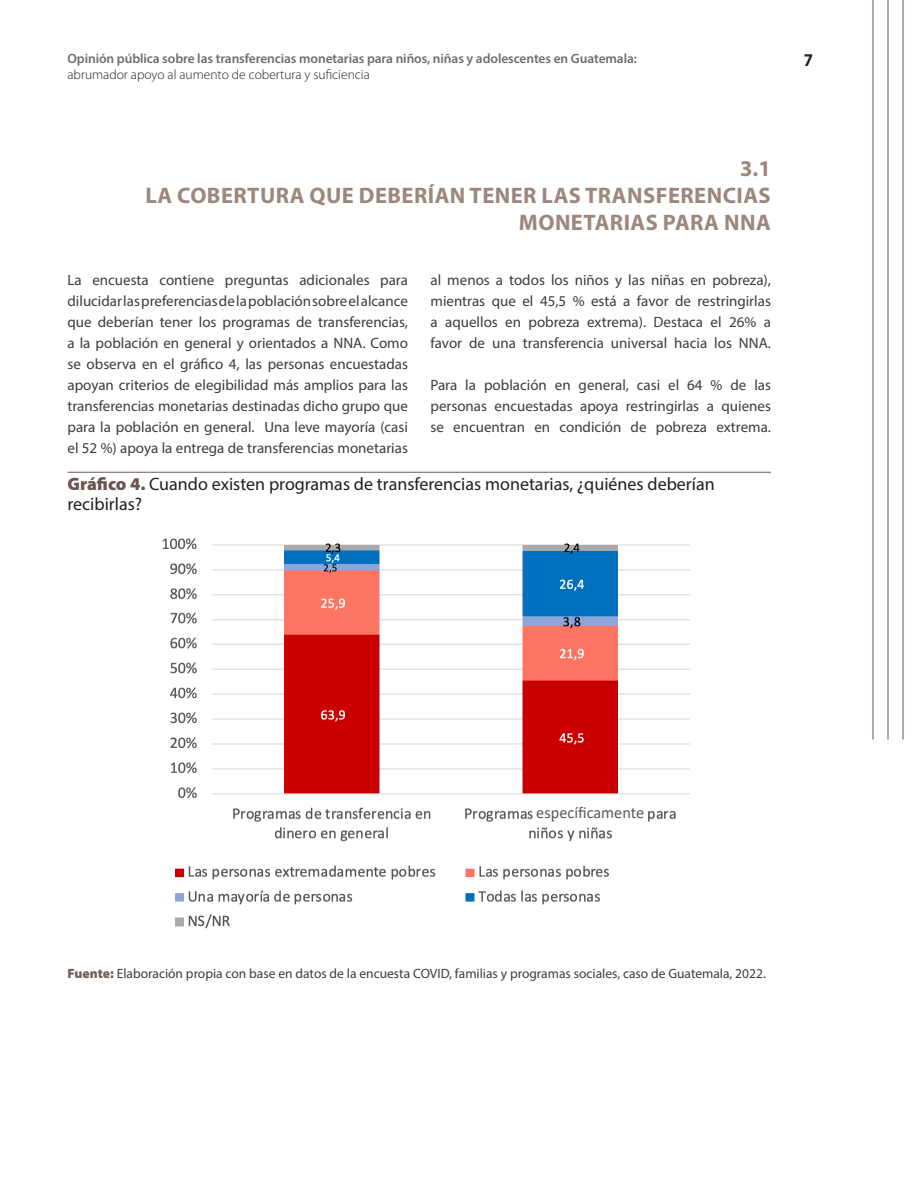
<style>
.page{position:relative;width:918px;height:1188px;background:#fff}
.page>*{position:absolute;margin:0;border:0;box-sizing:border-box;transform-origin:0 0}
.title_2{font:700 22.5px/27px "Myriad Pro";letter-spacing:.02em;color:#9d877c;text-align:right}
.titulo_de_graf{font:18px/19.4px "Myriad Pro";color:#231f20}
.t1{font:700 semi-condensed 18px "Myriad Pro";color:#231f20}
.t2{font:16.35px "Calibri";color:#595959}
.txt{font:15px/21px "Myriad Pro";color:#3c3c3d;text-align:justify}
.Fuente_graf{font:13.5px "Myriad Pro";color:#3c3c3d}
.t3{font:600 13.5px "Myriad Pro";letter-spacing:-.005em;color:#6c6d70}
.t4{font:300 13.5px "Myriad Pro";color:#231f20}
.s1{font-weight:900;color:#69574f}
.s2{font-weight:900;color:#726259}
</style>
<div class="page">
<hr style="left:872px;top:0;width:2px;height:740px;background:#9d877c">
<hr style="left:887px;top:0;width:2px;height:740px;background:#9d877c">
<hr style="left:902px;top:0;width:2px;height:740px;background:#9d877c">
<hr style="left:68px;top:472px;width:703px;height:1px;background:#69574f">
<img style="left:162px;top:538px;width:528px;height:391px">
<div style="left:534px;top:806px;width:113px;height:14px;background:#fff"></div>
<p class="t3" style="left:68px;top:50px;width:571px">Opinión pública sobre las transferencias monetarias para niños, niñas y adolescentes en Guatemala:</p>
<p class="t4" style="left:68px;top:66px;width:304px">abrumador apoyo al aumento de cobertura y suficiencia</p>
<p class="title_2" style="left:145px;top:154px;width:627px">3.1<br>LA COBERTURA QUE DEBERÍAN TENER LAS TRANSFERENCIAS<br>MONETARIAS PARA NNA</p>
<p class="txt" style="left:68px;top:269px;width:342px">La encuesta contiene preguntas adicionales para dilucidar las preferencias de la población sobre el alcance que deberían tener los programas de transferencias, a la población en general y orientados a NNA. Como se observa en el gráfico 4, las personas encuestadas apoyan criterios de elegibilidad más amplios para las transferencias monetarias destinadas dicho grupo que para la población en general. Una leve mayoría (casi el 52 %) apoya la entrega de transferencias monetarias</p>
<p class="txt" style="left:430px;top:269px;width:342px">al menos a todos los niños y las niñas en pobreza), mientras que el 45,5 % está a favor de restringirlas a aquellos en pobreza extrema). Destaca el 26% a favor de una transferencia universal hacia los NNA.</p>
<p class="txt" style="left:430px;top:374px;width:342px">Para la población en general, casi el 64 % de las personas encuestadas apoya restringirlas a quienes se encuentran en condición de pobreza extrema.</p>
<p class="titulo_de_graf" style="left:68px;top:474px;width:649px"><span class="s1">Gráfico 4.</span> Cuando existen programas de transferencias monetarias, ¿quiénes deberían recibirlas?</p>
<p class="t1" style="left:804px;top:48px;width:11px">7</p>
<p class="t2" style="left:536px;top:801px;width:109px">específicamente</p>
<p class="Fuente_graf" style="left:68px;top:965px;width:700px"><span class="s2">Fuente:</span> Elaboración propia con base en datos de la encuesta COVID, familias y programas sociales, caso de Guatemala, 2022.</p>
</div>
